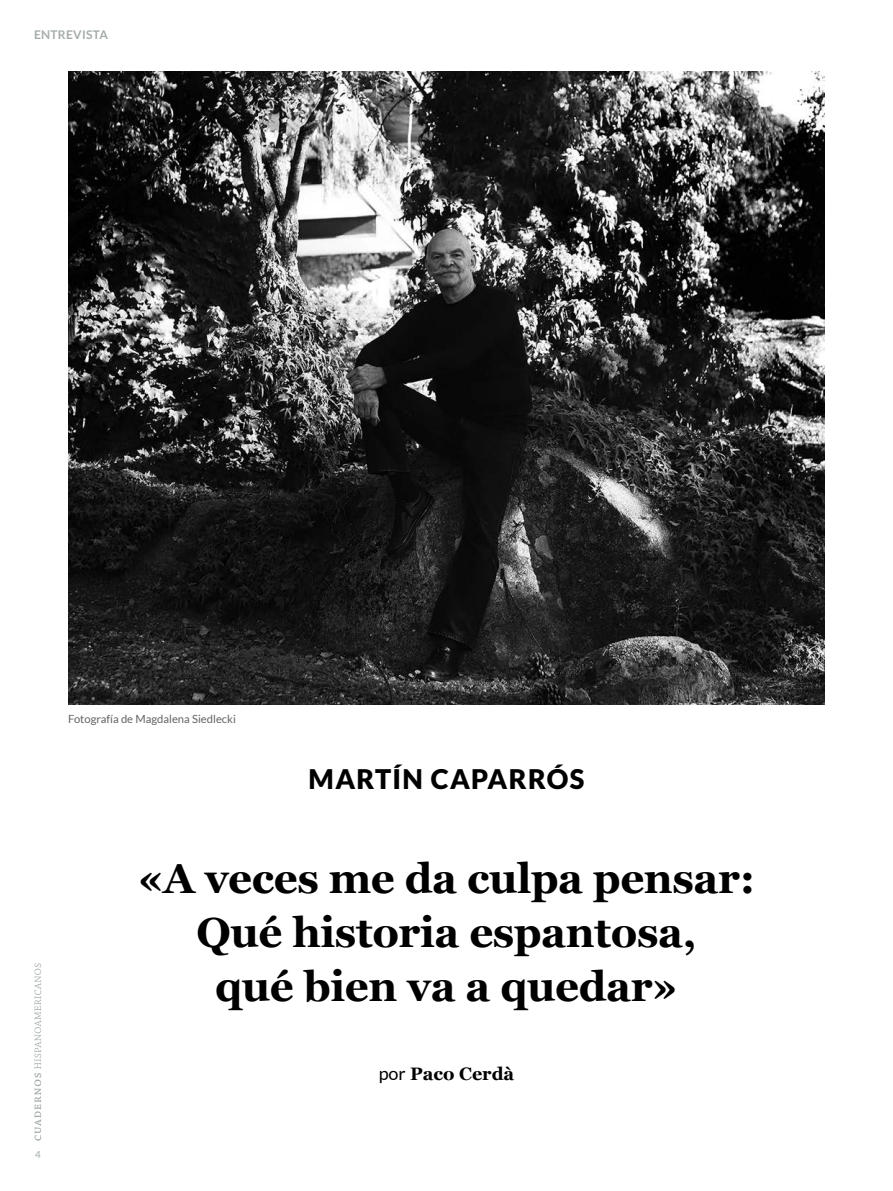
<style>
.page{position:relative;width:893px;height:1191px;background:#fff}
.page>*{position:absolute;margin:0;border:0;box-sizing:border-box;transform-origin:0 0}
.t1{font:700 42px/54px "Georgia";letter-spacing:-.01em;color:#000;text-align:center}
.t2{font:900 27px "Lato";letter-spacing:.05em;color:#000}
.t3{font:700 18px "Georgia";color:#000}
.t4{font:700 12px "Lato";letter-spacing:.025em;color:#a4acac}
.t5{font:11.25px "Lato";color:#646363}
.t6{font:9.75px "Lato";color:#a4acac}
.s1{font-family:"Lato";font-weight:400}
</style>
<div class="page">
<svg style="left:35px;top:963px;width:6px;height:177px"></svg>
<img style="left:68px;top:72px;width:757px;height:632px">
<p class="t4" style="left:34px;top:28px;width:75px">ENTREVISTA</p>
<p class="t5" style="left:68px;top:712px;width:169px">Fotografía de Magdalena Siedlecki</p>
<p class="t2" style="left:309px;top:763px;width:277px">MARTÍN CAPARRÓS</p>
<p class="t1" style="left:138px;top:849px;width:619px">«A veces me da culpa pensar:<br>Qué historia espantosa,<br>qué bien va a quedar»</p>
<p class="t6" style="left:35px;top:1148px;width:7px">4</p>
<p class="t3" style="left:379px;top:1059px;width:137px"><span class="s1">por</span> Paco Cerdà</p>
</div>
